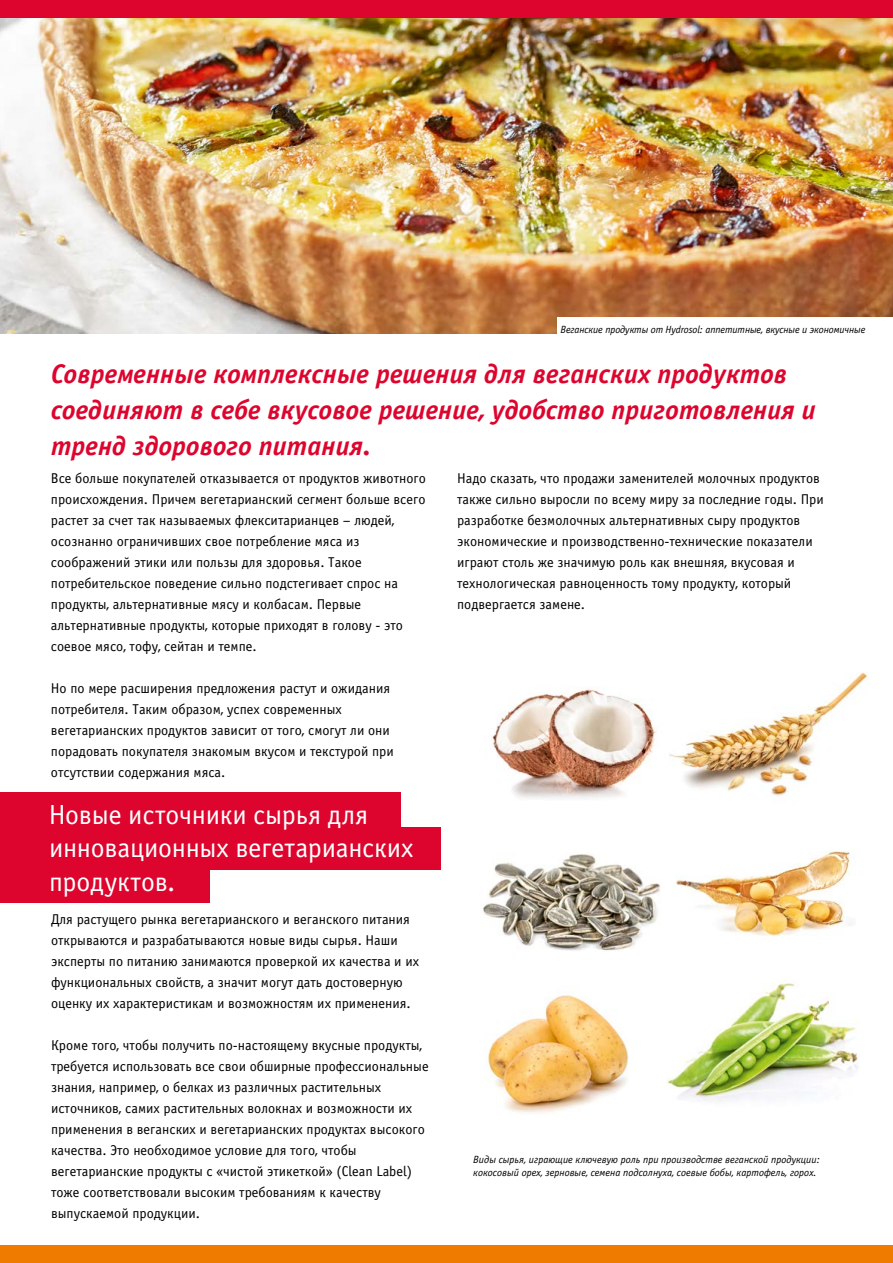
<style>
.page{position:relative;width:893px;height:1263px;background:#fff}
.page>*{position:absolute;margin:0;border:0;box-sizing:border-box;transform-origin:0 0}
.t1{font:27.75px/33.3px "Officina Sans Book C";letter-spacing:-.005em;color:#fff}
.t2{font:italic 27px/36px "Officina Sans Bold C";color:#dd052e}
.t3{font:14.25px/21px "Officina Sans Book C";color:#000}
.t4{font:italic 10.5px/12.6px "Officina Sans Book C";color:#000}
</style>
<div class="page">
<div style="left:0;top:1246px;width:893px;height:17px;background:#ef7c00"></div>
<img style="left:0;top:17px;width:893px;height:317px">
<div style="left:557px;top:317px;width:336px;height:31px;background:#fff"></div>
<img style="left:492px;top:688px;width:164px;height:110px">
<img style="left:666px;top:983px;width:192px;height:118px">
<img style="left:669px;top:672px;width:199px;height:130px">
<img style="left:675px;top:851px;width:176px;height:85px">
<img style="left:483px;top:854px;width:178px;height:97px">
<div style="left:0;top:793px;width:401px;height:42px;background:#dd052e"></div>
<div style="left:0;top:827px;width:440px;height:43px;background:#dd052e"></div>
<div style="left:0;top:860px;width:209px;height:42px;background:#dd052e"></div>
<img style="left:486px;top:995px;width:143px;height:118px">
<div style="left:0;top:0;width:893px;height:17px;background:#dd052e"></div>
<p class="t4" style="left:561px;top:324px;width:306px">Веганские продукты от Hydrosol: аппетитные, вкусные и экономичные</p>
<h2 class="t2" style="left:51px;top:356px;width:766px">Современные комплексные решения для веганских продуктов соединяют в себе вкусовое решение, удобство приготовления и тренд здорового питания.</h2>
<p class="t3" style="left:51px;top:468px;width:376px">Все больше покупателей отказывается от продуктов животного происхождения. Причем вегетарианский сегмент больше всего растет за счет так называемых флекситарианцев – людей, осознанно ограничивших свое потребление мяса из соображений этики или пользы для здоровья. Такое потребительское поведение сильно подстегивает спрос на продукты, альтернативные мясу и колбасам. Первые альтернативные продукты, которые приходят в голову - это соевое мясо, тофу, сейтан и темпе.</p>
<p class="t3" style="left:51px;top:678px;width:344px">Но по мере расширения предложения растут и ожидания потребителя. Таким образом, успех современных вегетарианских продуктов зависит от того, смогут ли они порадовать покупателя знакомым вкусом и текстурой при отсутствии содержания мяса.</p>
<h1 class="t1" style="left:49px;top:799px;width:366px">Новые источники сырья для инновационных вегетарианских продуктов.</h1>
<p class="t3" style="left:51px;top:909px;width:369px">Для растущего рынка вегетарианского и веганского питания открываются и разрабатываются новые виды сырья. Наши эксперты по питанию занимаются проверкой их качества и их функциональных свойств, а значит могут дать достоверную оценку их характеристикам и возможностям их применения.</p>
<p class="t3" style="left:51px;top:1035px;width:379px">Кроме того, чтобы получить по-настоящему вкусные продукты, требуется использовать все свои обширные профессиональные знания, например, о белках из различных растительных источников, самих растительных волокнах и возможности их применения в веганских и вегетарианских продуктах высокого качества. Это необходимое условие для того, чтобы вегетарианские продукты с «чистой этикеткой» (Clean Label) тоже соответствовали высоким требованиям к качеству выпускаемой продукции.</p>
<p class="t3" style="left:457px;top:468px;width:368px">Надо сказать, что продажи заменителей молочных продуктов также сильно выросли по всему миру за последние годы. При разработке безмолочных альтернативных сыру продуктов экономические и производственно-технические показатели играют столь же значимую роль как внешняя, вкусовая и технологическая равноценность тому продукту, который подвергается замене.</p>
<p class="t4" style="left:473px;top:1153px;width:348px">Виды сырья, играющие ключевую роль при производстве веганской продукции: кокосовый орех, зерновые, семена подсолнуха, соевые бобы, картофель, горох.</p>
</div>
